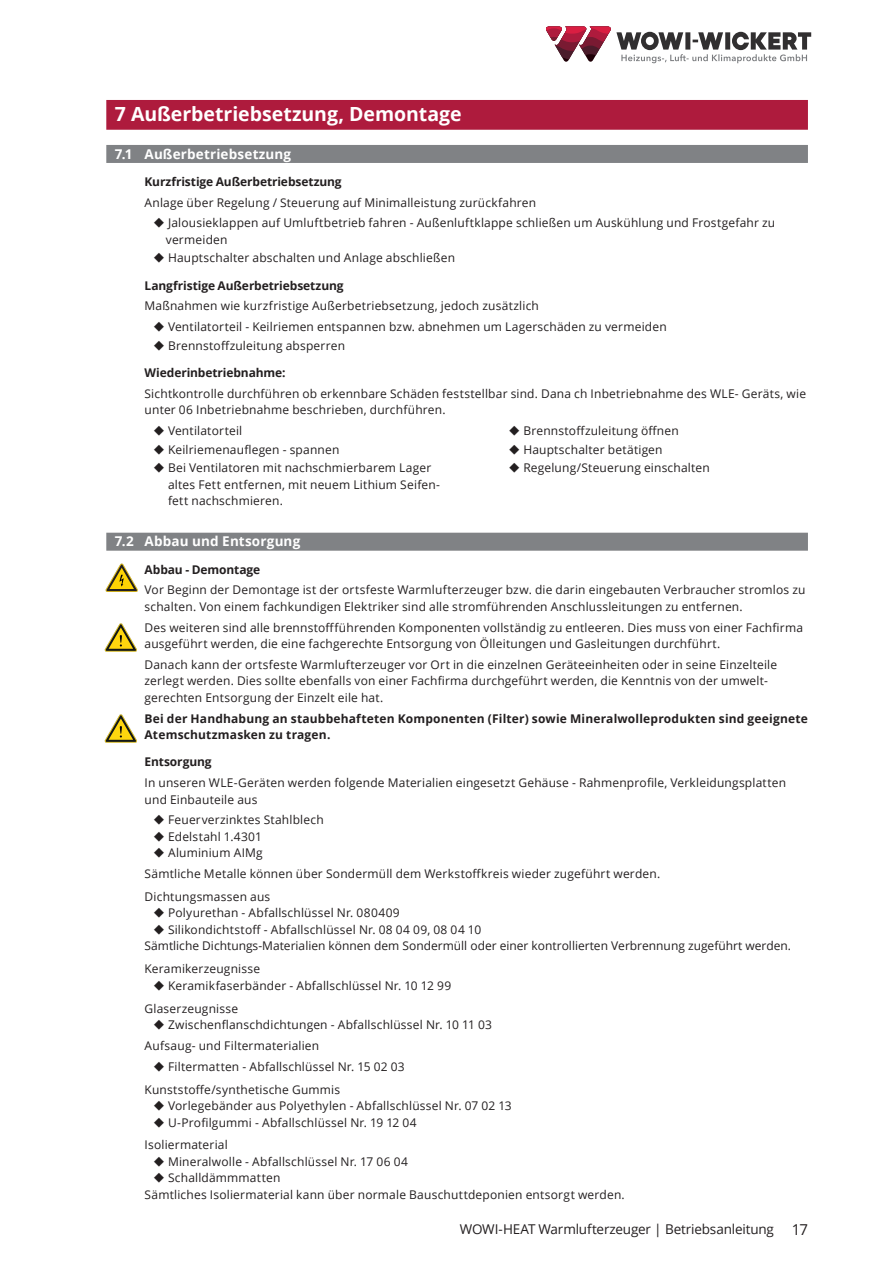
<style>
.page{position:relative;width:893px;height:1263px;background:#fff}
.page>*{position:absolute;margin:0;border:0;box-sizing:border-box;transform-origin:0 0}
.t1{font:700 19.5px "Open Sans";color:#fff}
.t2{font:13.5px "Open Sans";letter-spacing:-.015em;color:#231f20}
.t3{font:700 13.5px "Open Sans";letter-spacing:.01em;color:#fff}
.t4{font:12px/16.5px "Open Sans";letter-spacing:.015em;color:#231f20}
.t5{font:700 12px/16.5px "Open Sans";letter-spacing:.005em;color:#231f20}
.s1{font-size:15px}
</style>
<div class="page">
<svg style="left:546px;top:27px;width:265px;height:36px"></svg>
<div style="left:106px;top:100px;width:702px;height:30px;background:#ae1b3d"></div>
<div style="left:106px;top:145px;width:702px;height:18px;background:#808285"></div>
<div style="left:106px;top:533px;width:702px;height:18px;background:#808285"></div>
<svg style="left:105px;top:564px;width:33px;height:28px"></svg>
<svg style="left:105px;top:623px;width:32px;height:29px"></svg>
<svg style="left:105px;top:714px;width:32px;height:29px"></svg>
<h1 class="t1" style="left:115px;top:100px;width:348px">7 Außerbetriebsetzung, Demontage</h1>
<p class="t3" style="left:115px;top:144px;width:178px">7.1 Außerbetriebsetzung</p>
<p class="t5" style="left:145px;top:173px;width:199px">Kurzfristige Außerbetriebsetzung</p>
<p class="t4" style="left:168px;top:192px;width:609px;line-height:20.7px;text-indent:-23px">Anlage über Regelung / Steuerung auf Minimalleistung zurückfahren<br>Jalousieklappen auf Umluftbetrieb fahren - Außenluftklappe schließen um Auskühlung und Frostgefahr zu</p>
<p class="t4" style="left:166px;top:230px;width:291px;line-height:18.6px">vermeiden<br>Hauptschalter abschalten und Anlage abschließen</p>
<p class="t5" style="left:145px;top:277px;width:201px">Langfristige Außerbetriebsetzung</p>
<p class="t4" style="left:168px;top:295px;width:500px;line-height:20.7px;text-indent:-23px">Maßnahmen wie kurzfristige Außerbetriebsetzung, jedoch zusätzlich<br>Ventilatorteil - Keilriemen entspannen bzw. abnehmen um Lagerschäden zu vermeiden</p>
<p class="t4" style="left:168px;top:337px;width:178px">Brennstoffzuleitung absperren</p>
<p class="t5" style="left:145px;top:364px;width:142px">Wiederinbetriebnahme:</p>
<p class="t4" style="left:145px;top:385px;width:663px">Sichtkontrolle durchführen ob erkennbare Schäden feststellbar sind. Dana ch Inbetriebnahme des WLE- Geräts, wie unter 06 Inbetriebnahme beschrieben, durchführen.</p>
<p class="t4" style="left:168px;top:421px;width:265px;line-height:18.6px">Ventilatorteil<br>Keilriemenauflegen - spannen<br>Bei Ventilatoren mit nachschmierbarem Lager</p>
<p class="t4" style="left:168px;top:476px;width:274px">altes Fett entfernen, mit neuem Lithium Seifen&shy;fett nachschmieren.</p>
<p class="t4" style="left:523px;top:421px;width:188px;line-height:18.6px">Brennstoffzuleitung öffnen<br>Hauptschalter betätigen<br>Regelung/Steuerung einschalten</p>
<p class="t3" style="left:115px;top:532px;width:187px">7.2 Abbau und Entsorgung</p>
<p class="t5" style="left:145px;top:561px;width:117px">Abbau - Demontage</p>
<p class="t4" style="left:145px;top:581px;width:662px">Vor Beginn der Demontage ist der ortsfeste Warmlufterzeuger bzw. die darin eingebauten Verbraucher stromlos zu schalten. Von einem fachkundigen Elektriker sind alle stromführenden Anschlussleitungen zu entfernen.</p>
<p class="t4" style="left:145px;top:619px;width:660px">Des weiteren sind alle brennstoffführenden Komponenten vollständig zu entleeren. Dies muss von einer Fachfirma ausgeführt werden, die eine fachgerechte Entsorgung von Ölleitungen und Gasleitungen durchführt.</p>
<p class="t4" style="left:145px;top:656px;width:634px">Danach kann der ortsfeste Warmlufterzeuger vor Ort in die einzelnen Geräteeinheiten oder in seine Einzelteile zerlegt werden. Dies sollte ebenfalls von einer Fachfirma durchgeführt werden, die Kenntnis von der umwelt&shy;gerechten Entsorgung der Einzelt eile hat.</p>
<p class="t5" style="left:145px;top:710px;width:665px">Bei der Handhabung an staubbehafteten Komponenten (Filter) sowie Mineralwolleprodukten sind geeignete<br>Atemschutzmasken zu tragen.</p>
<p class="t5" style="left:145px;top:753px;width:69px">Entsorgung</p>
<p class="t4" style="left:145px;top:774px;width:643px">In unseren WLE-Geräten werden folgende Materialien eingesetzt Gehäuse - Rahmenprofile, Verkleidungsplatten und Einbauteile aus</p>
<p class="t4" style="left:168px;top:811px;width:157px">Feuerverzinktes Stahlblech<br>Edelstahl 1.4301<br>Aluminium AIMg</p>
<p class="t4" style="left:145px;top:862px;width:517px;line-height:23px">Sämtliche Metalle können über Sondermüll dem Werkstoffkreis wieder zugeführt werden.<br>Dichtungsmassen aus</p>
<p class="t4" style="left:168px;top:904px;width:233px">Polyurethan - Abfallschlüssel Nr. 080409</p>
<p class="t4" style="left:168px;top:921px;width:315px">Silikondichtstoff - Abfallschlüssel Nr. 08 04 09, 08 04 10</p>
<p class="t4" style="left:145px;top:937px;width:648px">Sämtliche Dichtungs-Materialien können dem Sondermüll oder einer kontrollierten Verbrennung zugeführt werden.</p>
<p class="t4" style="left:168px;top:960px;width:285px;text-indent:-23px">Keramikerzeugnisse<br>Keramikfaserbänder - Abfallschlüssel Nr. 10 12 99</p>
<p class="t4" style="left:168px;top:1000px;width:326px;text-indent:-23px">Glaserzeugnisse<br>Zwischenflanschdichtungen - Abfallschlüssel Nr. 10 11 03</p>
<p class="t4" style="left:168px;top:1035px;width:238px;line-height:20.7px;text-indent:-23px">Aufsaug- und Filtermaterialien<br>Filtermatten - Abfallschlüssel Nr. 15 02 03</p>
<p class="t4" style="left:168px;top:1081px;width:345px;text-indent:-23px">Kunststoffe/synthetische Gummis<br>Vorlegebänder aus Polyethylen - Abfallschlüssel Nr. 07 02 13<br>U-Profilgummi - Abfallschlüssel Nr. 19 12 04</p>
<p class="t4" style="left:145px;top:1136px;width:85px">Isoliermaterial</p>
<p class="t4" style="left:168px;top:1153px;width:241px">Mineralwolle - Abfallschlüssel Nr. 17 06 04</p>
<p class="t4" style="left:168px;top:1169px;width:114px">Schalldämmmatten</p>
<p class="t4" style="left:145px;top:1186px;width:482px">Sämtliches Isoliermaterial kann über normale Bauschuttdeponien entsorgt werden.</p>
<p class="t2" style="left:460px;top:1219px;width:350px">WOWI-HEAT Warmlufterzeuger | Betriebsanleitung <span class="s1">17</span></p>
</div>
